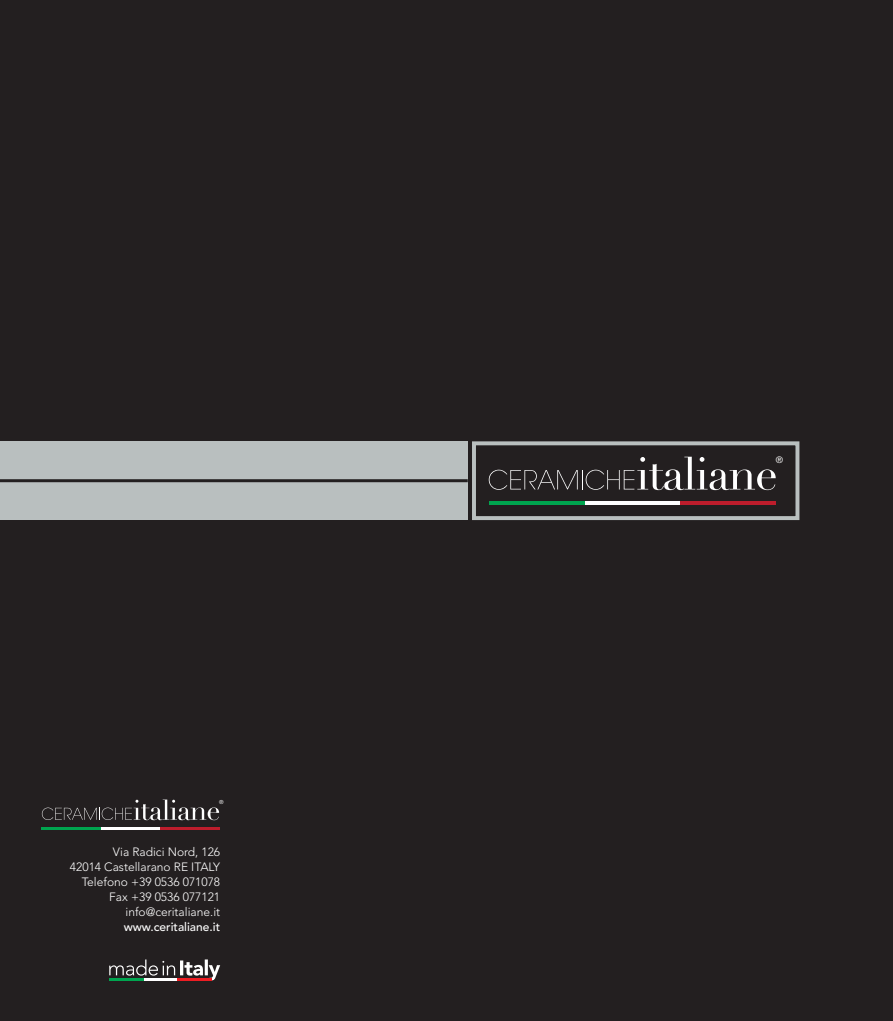
<style>
.page{position:relative;width:893px;height:1021px;background:#fff}
.page>*{position:absolute;margin:0;border:0;box-sizing:border-box;transform-origin:0 0}
.t1{font:300 12px "Avenir LT Std";color:#fff}
.t2{font:500 12px "Avenir LT Std";color:#fff}
.t3{font:9.15px "Helvetica Neue";color:#fff}
.t4{font:5.7px "Helvetica Neue";color:#fff}
</style>
<div class="page">
<div style="left:0;top:0;width:893px;height:1020px;background:#231f20"></div>
<svg style="left:109px;top:959px;width:111px;height:21px"></svg>
<hr style="left:143px;top:977px;width:34px;height:3px;background:#fff">
<hr style="left:109px;top:977px;width:34px;height:3px;background:#00a54f">
<hr style="left:177px;top:977px;width:34px;height:3px;background:#ee1d23">
<hr style="left:101px;top:827px;width:59px;height:2px;background:#fff">
<hr style="left:42px;top:827px;width:59px;height:2px;background:#00a54f">
<hr style="left:160px;top:827px;width:59px;height:2px;background:#be1d2c">
<svg style="left:42px;top:799px;width:177px;height:21px"></svg>
<div style="left:0;top:441px;width:468px;height:79px;background:#b9bfbf"></div>
<hr style="left:0;top:479px;width:468px;height:3px;background:#231f20">
<div style="left:472px;top:441px;width:327px;height:79px;border:4px solid #b9bfbf"></div>
<hr style="left:584px;top:501px;width:96px;height:4px;background:#fff">
<hr style="left:489px;top:501px;width:95px;height:4px;background:#00a54f">
<hr style="left:680px;top:501px;width:96px;height:4px;background:#be1d2c">
<svg style="left:489px;top:456px;width:287px;height:34px"></svg>
<p class="t4" style="left:219px;top:798px;width:6px">®</p>
<p class="t1" style="left:113px;top:844px;width:109px">Via Radici Nord, 126</p>
<p class="t1" style="left:70px;top:859px;width:152px">42014 Castellarano RE ITALY</p>
<p class="t1" style="left:82px;top:874px;width:140px">Telefono +39 0536 071078</p>
<p class="t1" style="left:109px;top:889px;width:112px">Fax +39 0536 077121</p>
<p class="t1" style="left:125px;top:904px;width:96px">info@ceritaliane.it</p>
<p class="t2" style="left:124px;top:919px;width:98px">www.ceritaliane.it</p>
<p class="t3" style="left:776px;top:454px;width:9px">®</p>
</div>
